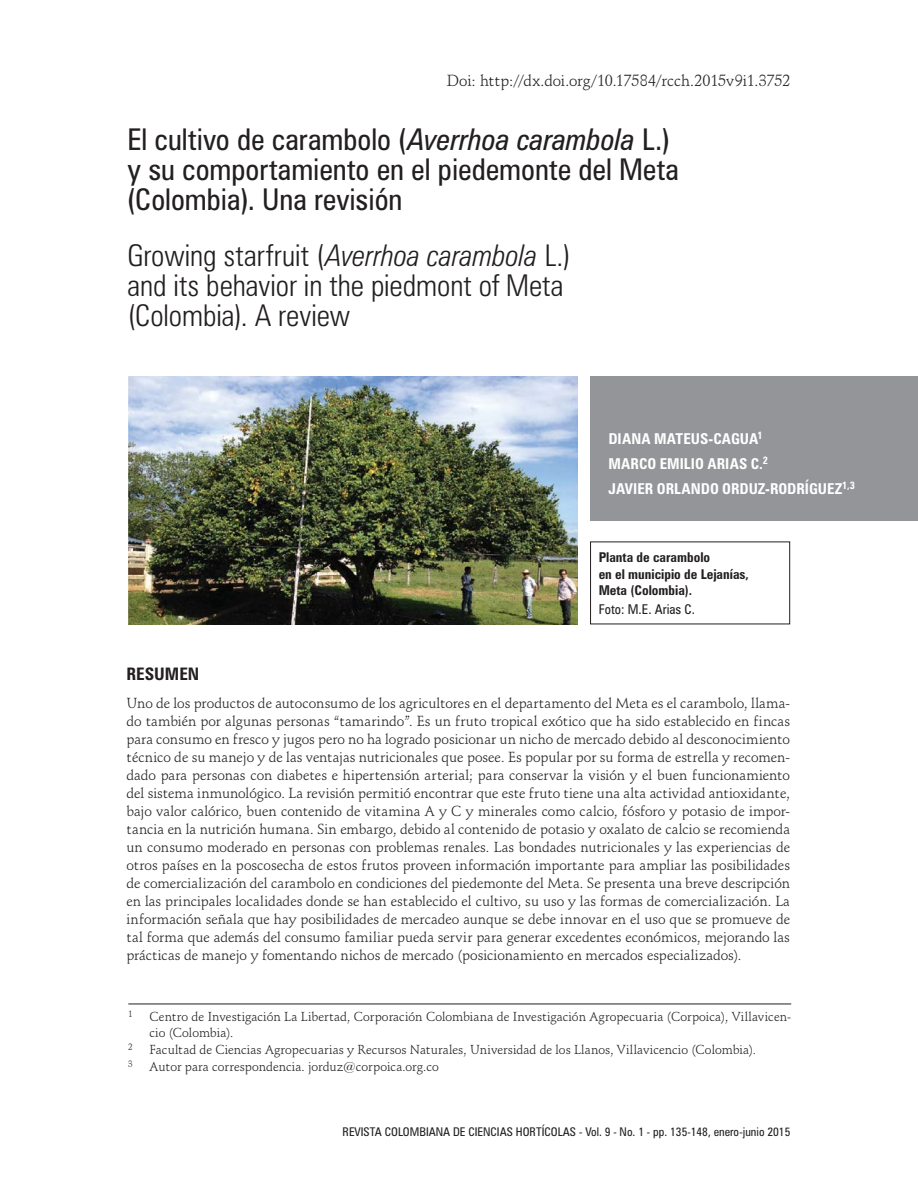
<style>
.page{position:relative;width:918px;height:1188px;background:#fff}
.page>*{position:absolute;margin:0;border:0;box-sizing:border-box;transform-origin:0 0}
.t1{font:condensed 30px/30px "Zurich BT";color:#231f20}
.t2{font:300 condensed 30px/30px "Zurich BT";color:#231f20}
.t3{font:700 condensed 17.25px "Zurich BT";color:#231f20}
.t4{font:15.75px "Schneidler BT";letter-spacing:-.01em;color:#231f20}
.t5{font:700 condensed 15px/24.9px "Zurich BT";color:#fff}
.t6{font:14.25px/18px "Schneidler BT";letter-spacing:-.005em;color:#231f20;text-align:justify}
.t7{font:700 condensed 13.5px/16.5px "Zurich BT";color:#231f20}
.t8{font:condensed 13.5px "Zurich BT";color:#231f20}
.t9{font:12.75px/15.3px "Schneidler BT";color:#231f20}
.t10{font:condensed 12px "Zurich BT";color:#231f20}
.t11{font:8.85px "Schneidler BT";color:#231f20}
.s1{font-style:italic}
</style>
<div class="page">
<div style="left:590px;top:376px;width:328px;height:145px;background:#939598"></div>
<hr style="left:128px;top:1004px;width:663px;height:1px;background:#231f20">
<img style="left:128px;top:376px;width:450px;height:248px">
<p class="t4" style="left:447px;top:74px;width:345px">Doi: http://dx.doi.org/10.17584/rcch.2015v9i1.3752</p>
<h1 class="t1" style="left:128px;top:127px;width:553px">El cultivo de carambolo (<span class="s1">Averrhoa carambola</span> L.) y su comportamiento en el piedemonte del Meta (Colombia). Una revisión</h1>
<h1 class="t2" style="left:128px;top:243px;width:445px">Growing starfruit (<span class="s1">Averrhoa carambola</span> L.) and its behavior in the piedmont of Meta (Colombia). A review</h1>
<p class="t5" style="left:608px;top:427px;width:248px">DIANA MATEUS-CAGUA<sup>1<br></sup>MARCO EMILIO ARIAS C.<sup>2<br></sup>JAVIER ORLANDO ORDUZ-RODRÍGUEZ<sup>1,3</sup></p>
<p class="t7" style="left:599px;top:550px;width:152px">Planta de carambolo<br>en el municipio de Lejanías,<br>Meta (Colombia).</p>
<p class="t8" style="left:599px;top:604px;width:98px">Foto: M.E. Arias C.</p>
<p class="t7" style="left:599px;top:567px;width:113px">Plantulas de t mate.</p>
<p class="t8" style="left:599px;top:588px;width:112px">Foto: Álvarez-Herrera.</p>
<p class="t3" style="left:126px;top:667px;width:74px">RESUMEN</p>
<p class="t6" style="left:126px;top:696px;width:665px">Uno de los productos de autoconsumo de los agricultores en el departamento del Meta es el carambolo, llama&shy;do también por algunas personas “tamarindo”. Es un fruto tropical exótico que ha sido establecido en fincas para consumo en fresco y jugos pero no ha logrado posicionar un nicho de mercado debido al desconocimiento técnico de su manejo y de las ventajas nutricionales que posee. Es popular por su forma de estrella y recomen&shy;dado para personas con diabetes e hipertensión arterial; para conservar la visión y el buen funcionamiento del sistema inmunológico. La revisión permitió encontrar que este fruto tiene una alta actividad antioxidante, bajo valor calórico, buen contenido de vitamina A y C y minerales como calcio, fósforo y potasio de impor&shy;tancia en la nutrición humana. Sin embargo, debido al contenido de potasio y oxalato de calcio se recomienda un consumo moderado en personas con problemas renales. Las bondades nutricionales y las experiencias de otros países en la poscosecha de estos frutos proveen información importante para ampliar las posibilidades de comercialización del carambolo en condiciones del piedemonte del Meta. Se presenta una breve descripción en las principales localidades donde se han establecido el cultivo, su uso y las formas de comercialización. La información señala que hay posibilidades de mercadeo aunque se debe innovar en el uso que se promueve de tal forma que además del consumo familiar pueda servir para generar excedentes económicos, mejorando las prácticas de manejo y fomentando nichos de mercado (posicionamiento en mercados especializados).</p>
<p class="t11" style="left:128px;top:1011px;width:6px">1</p>
<p class="t9" style="left:150px;top:1011px;width:643px">Centro de Investigación La Libertad, Corporación Colombiana de Investigación Agropecuaria (Corpoica), Villavicen&shy;cio (Colombia).</p>
<p class="t11" style="left:128px;top:1043px;width:6px">2</p>
<p class="t9" style="left:150px;top:1043px;width:608px">Facultad de Ciencias Agropecuarias y Recursos Naturales, Universidad de los Llanos, Villavicencio (Colombia).</p>
<p class="t11" style="left:128px;top:1061px;width:6px">3</p>
<p class="t9" style="left:150px;top:1061px;width:291px">Autor para correspondencia. jorduz@corpoica.org.co</p>
<p class="t10" style="left:343px;top:1127px;width:449px">REVISTA COLOMBIANA DE CIENCIAS HORTÍCOLAS - Vol. 9 - No. 1 - pp. 135-148, enero-junio 2015</p>
</div>
